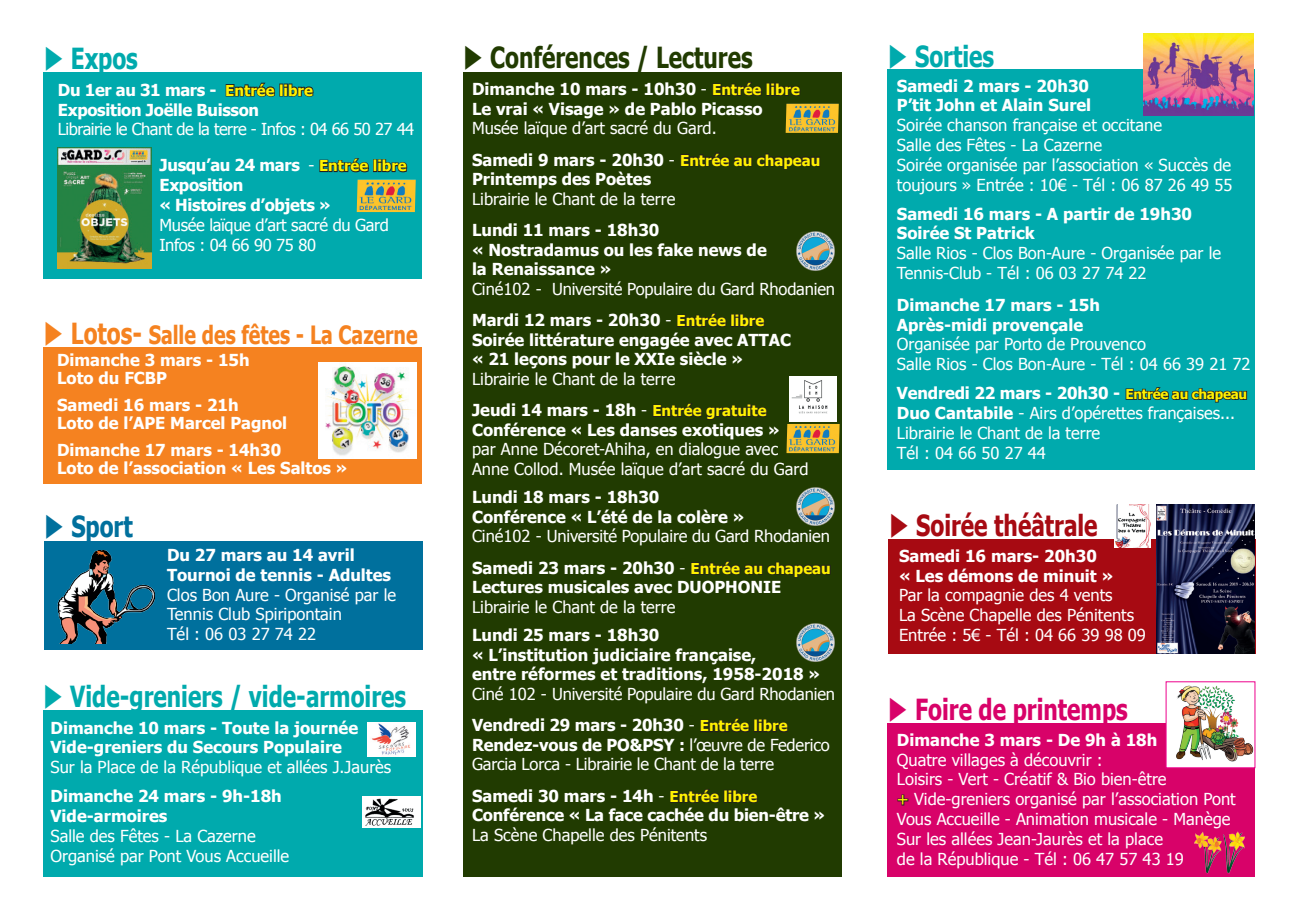
<style>
.page{position:relative;width:1289px;height:919px;background:#fff}
.page>*{position:absolute;margin:0;border:0;box-sizing:border-box;transform-origin:0 0}
.t1{font:700 29.1px "Tahoma";color:#00aaad;scale:.78 1}
.t2{font:700 29.1px "Tahoma";color:#213b01;scale:.78 1}
.t3{font:700 29.1px "Tahoma";color:#d80269;scale:.78 1}
.t4{font:700 29.1px "Tahoma";color:#a70a12;scale:.78 1}
.t5{font:700 29.1px "Tahoma";color:#00709d;scale:.78 1}
.t6{font:700 25.2px "Tahoma";color:#f58220;scale:.78 1}
.t7{font:16.5px/19.8px "Tahoma";color:#fff}
.t8{font:700 16.5px/19.5px "Tahoma";color:#fff}
.t9{font:700 16.5px/19.8px "Tahoma";letter-spacing:-.02em;color:#fff}
.t10{font:16.5px/36px "Tahoma";letter-spacing:-.03em;color:#fff}
.t11{font:16.5px/19.8px "Tahoma";letter-spacing:-.02em;color:#fff}
.s1{font-size:15px;color:#fff101}
.s2{font-weight:700}
.s3{font-weight:700;font-size:15px;color:#fff101}
.s4{font-size:29.1px}
.s5{font-weight:400}
.s6{font-weight:700;font-size:13.5px;color:#fff101}
.s7{color:#fff101}
</style>
<div class="page">
<div style="left:463px;top:72px;width:378px;height:804px;background:#213b01"></div>
<svg style="left:712px;top:82px;width:50px;height:14px"></svg>
<div style="left:766px;top:83px;width:4px;height:13px;border:2px solid #231f20"></div>
<svg style="left:770px;top:83px;width:30px;height:13px"></svg>
<svg style="left:680px;top:152px;width:140px;height:17px"></svg>
<svg style="left:677px;top:313px;width:50px;height:14px"></svg>
<div style="left:730px;top:314px;width:4px;height:13px;border:2px solid #231f20"></div>
<svg style="left:735px;top:314px;width:30px;height:13px"></svg>
<svg style="left:653px;top:403px;width:114px;height:17px"></svg>
<svg style="left:691px;top:561px;width:140px;height:17px"></svg>
<svg style="left:700px;top:718px;width:50px;height:15px"></svg>
<div style="left:753px;top:719px;width:5px;height:13px;border:2px solid #231f20"></div>
<svg style="left:758px;top:719px;width:30px;height:14px"></svg>
<svg style="left:670px;top:789px;width:50px;height:14px"></svg>
<div style="left:723px;top:789px;width:4px;height:13px;border:2px solid #231f20"></div>
<svg style="left:728px;top:790px;width:30px;height:13px"></svg>
<div style="left:44px;top:540px;width:379px;height:109px;background:#00709d"></div>
<div style="left:44px;top:72px;width:378px;height:207px;background:#00aaad"></div>
<svg style="left:225px;top:82px;width:51px;height:15px"></svg>
<div style="left:279px;top:83px;width:4px;height:13px;border:2px solid #231f20"></div>
<svg style="left:284px;top:83px;width:30px;height:14px"></svg>
<svg style="left:319px;top:158px;width:50px;height:15px"></svg>
<div style="left:373px;top:159px;width:4px;height:13px;border:2px solid #231f20"></div>
<svg style="left:377px;top:159px;width:31px;height:14px"></svg>
<img style="left:357px;top:180px;width:59px;height:32px">
<img style="left:785px;top:104px;width:53px;height:29px">
<img style="left:796px;top:231px;width:39px;height:40px">
<div style="left:44px;top:347px;width:378px;height:136px;background:#f58220"></div>
<div style="left:887px;top:69px;width:367px;height:401px;background:#00aaad"></div>
<svg style="left:1125px;top:387px;width:122px;height:16px"></svg>
<img style="left:796px;top:487px;width:39px;height:39px">
<img style="left:319px;top:362px;width:98px;height:96px">
<img style="left:57px;top:148px;width:94px;height:120px">
<div style="left:43px;top:710px;width:380px;height:166px;background:#00aaad"></div>
<img style="left:57px;top:550px;width:97px;height:93px">
<img style="left:796px;top:623px;width:39px;height:39px">
<div style="left:887px;top:723px;width:367px;height:153px;background:#d80269"></div>
<svg style="left:897px;top:794px;width:12px;height:12px"></svg>
<div style="left:889px;top:539px;width:366px;height:115px;background:#a70a12"></div>
<img style="left:1143px;top:33px;width:110px;height:82px">
<img style="left:1168px;top:685px;width:85px;height:80px">
<img style="left:786px;top:424px;width:53px;height:29px">
<img style="left:789px;top:376px;width:47px;height:45px">
<img style="left:1193px;top:831px;width:54px;height:46px">
<img style="left:362px;top:796px;width:58px;height:31px">
<img style="left:367px;top:722px;width:48px;height:34px">
<img style="left:1114px;top:504px;width:36px;height:43px">
<img style="left:1156px;top:504px;width:98px;height:149px">
<h1 class="t1" style="left:44px;top:38px;width:122px">◆ Expos</h1>
<p class="t9" style="left:58px;top:79px;width:256px">Du 1er au 31 mars - <span class="s1">Entrée libre<br></span>Exposition Joëlle Buisson</p>
<p class="t10" style="left:159px;top:110px;width:256px;text-indent:-102px">Librairie le Chant de la terre - Infos : 04 66 50 27 44<br><span class="s2">Jusqu’au 24 mars</span> - <span class="s3">Entrée libre</span></p>
<p class="t9" style="left:159px;top:174px;width:173px">Exposition<br>« Histoires d’objets »</p>
<p class="t11" style="left:159px;top:214px;width:231px">Musée laïque d’art sacré du Gard<br>Infos : 04 66 90 75 80</p>
<h2 class="t6" style="left:44px;top:317px;width:480px">◆ <span class="s4">Lotos-</span> Salle des fêtes - La Cazerne</h2>
<p class="t8" style="left:57px;top:350px;width:194px;line-height:18px">Dimanche 3 mars - 15h<br>Loto du FCBP</p>
<p class="t8" style="left:57px;top:395px;width:232px;line-height:18px">Samedi 16 mars - 21h<br>Loto de l’APE Marcel Pagnol</p>
<p class="t8" style="left:57px;top:440px;width:292px;line-height:18px">Dimanche 17 mars - 14h30<br>Loto de l’association « Les Saltos »</p>
<h1 class="t5" style="left:45px;top:506px;width:115px">◆ Sport</h1>
<p class="t8" style="left:167px;top:544px;width:226px">Du 27 mars au 14 avril<br>Tournoi de tennis - Adultes</p>
<p class="t7" style="left:167px;top:584px;width:231px">Clos Bon Aure - Organisé par le<br>Tennis Club Spiripontain<br>Tél : 06 03 27 74 22</p>
<h1 class="t1" style="left:43px;top:675px;width:466px">◆ Vide-greniers / vide-armoires</h1>
<p class="t8" style="left:50px;top:716px;width:309px">Dimanche 10 mars - Toute la journée<br>Vide-greniers du Secours Populaire</p>
<p class="t7" style="left:50px;top:756px;width:342px">Sur la Place de la République et allées J.Jaurès</p>
<p class="t8" style="left:50px;top:785px;width:233px">Dimanche 24 mars - 9h-18h<br>Vide-armoires</p>
<p class="t7" style="left:50px;top:825px;width:240px">Salle des Fêtes - La Cazerne<br>Organisé par Pont Vous Accueille</p>
<h1 class="t2" style="left:463px;top:37px;width:372px">◆ Conférences / Lectures</h1>
<p class="t8" style="left:472px;top:78px;width:329px">Dimanche 10 mars - 10h30 <span class="s5">-</span> <span class="s1">Entrée libre<br></span>Le vrai « Visage » de Pablo Picasso</p>
<p class="t7" style="left:472px;top:111px;width:350px;line-height:31.5px">Musée laïque d’art sacré du Gard.<br><span class="s2">Samedi 9 mars - 20h30</span> - <span class="s3">Entrée au chapeau</span></p>
<p class="t8" style="left:472px;top:168px;width:181px">Printemps des Poètes</p>
<p class="t7" style="left:472px;top:188px;width:205px">Librairie le Chant de la terre</p>
<p class="t8" style="left:472px;top:219px;width:296px">Lundi 11 mars - 18h30<br>« Nostradamus ou les fake news de la Renaissance »</p>
<p class="t7" style="left:472px;top:272px;width:364px;line-height:31.5px">Ciné102 - Université Populaire du Gard Rhodanien<br><span class="s2">Mardi 12 mars - 20h30</span> - <span class="s3">Entrée libre</span></p>
<p class="t8" style="left:472px;top:329px;width:320px">Soirée littérature engagée avec ATTAC « 21 leçons pour le XXIe siècle »</p>
<p class="t7" style="left:472px;top:362px;width:296px;line-height:31.5px">Librairie le Chant de la terre<br><span class="s2">Jeudi 14 mars - 18h</span> - <span class="s3">Entrée gratuite</span></p>
<p class="t8" style="left:472px;top:419px;width:309px">Conférence « Les danses exotiques »</p>
<p class="t7" style="left:472px;top:438px;width:338px">par Anne Décoret-Ahiha, en dialogue avec<br>Anne Collod. Musée laïque d’art sacré du Gard</p>
<p class="t8" style="left:472px;top:486px;width:274px">Lundi 18 mars - 18h30<br>Conférence « L’été de la colère »</p>
<p class="t7" style="left:472px;top:519px;width:360px;line-height:31.5px">Ciné102 - Université Populaire du Gard Rhodanien<br><span class="s2">Samedi 23 mars - 20h30</span> - <span class="s3">Entrée au chapeau</span></p>
<p class="t8" style="left:472px;top:576px;width:311px">Lectures musicales avec DUOPHONIE</p>
<p class="t7" style="left:472px;top:596px;width:205px">Librairie le Chant de la terre</p>
<p class="t8" style="left:472px;top:624px;width:349px">Lundi 25 mars - 18h30<br>« L’institution judiciaire française,<br>entre réformes et traditions, 1958-2018 »</p>
<p class="t7" style="left:472px;top:677px;width:364px;line-height:31.5px">Ciné 102 - Université Populaire du Gard Rhodanien<br><span class="s2">Vendredi 29 mars - 20h30</span> - <span class="s3">Entrée libre</span></p>
<p class="t7" style="left:472px;top:734px;width:359px"><span class="s2">Rendez-vous de PO&amp;PSY :</span> l’œuvre de Federico<br>Garcia Lorca - Librairie le Chant de la terre</p>
<p class="t8" style="left:472px;top:785px;width:355px">Samedi 30 mars - 14h <span class="s5">-</span> <span class="s1">Entrée libre<br></span>Conférence « La face cachée du bien-être »</p>
<p class="t7" style="left:472px;top:824px;width:236px">La Scène Chapelle des Pénitents</p>
<h1 class="t1" style="left:888px;top:36px;width:137px">◆ Sorties</h1>
<p class="t8" style="left:896px;top:75px;width:196px">Samedi 2 mars - 20h30<br>P’tit John et Alain Surel</p>
<p class="t7" style="left:896px;top:115px;width:337px">Soirée chanson française et occitane<br>Salle des Fêtes - La Cazerne<br>Soirée organisée par l’association « Succès de toujours » Entrée : 10€ - Tél : 06 87 26 49 55</p>
<p class="t8" style="left:896px;top:203px;width:297px">Samedi 16 mars - A partir de 19h30<br>Soirée St Patrick</p>
<p class="t7" style="left:896px;top:242px;width:326px">Salle Rios - Clos Bon-Aure - Organisée par le<br>Tennis-Club - Tél : 06 03 27 74 22</p>
<p class="t8" style="left:896px;top:294px;width:205px">Dimanche 17 mars - 15h<br>Après-midi provençale</p>
<p class="t7" style="left:896px;top:334px;width:355px">Organisée par Porto de Prouvenco<br>Salle Rios - Clos Bon-Aure - Tél : 04 66 39 21 72</p>
<p class="t7" style="left:896px;top:382px;width:352px"><span class="s2">Vendredi 22 mars - 20h30 -</span> <span class="s6">Entrée au chapeau </span><span class="s2">Duo Cantabile</span> - Airs d’opérettes françaises...<br>Librairie le Chant de la terre<br>Tél : 04 66 50 27 44</p>
<h1 class="t4" style="left:889px;top:504px;width:268px">◆ Soirée théâtrale</h1>
<p class="t8" style="left:899px;top:545px;width:216px">Samedi 16 mars- 20h30<br>« Les démons de minuit »</p>
<p class="t7" style="left:899px;top:584px;width:248px">Par la compagnie des 4 vents<br>La Scène Chapelle des Pénitents<br>Entrée : 5€ - Tél : 04 66 39 98 09</p>
<h1 class="t3" style="left:888px;top:688px;width:308px">◆ Foire de printemps</h1>
<p class="t8" style="left:896px;top:729px;width:262px">Dimanche 3 mars - De 9h à 18h</p>
<p class="t7" style="left:896px;top:749px;width:340px">Quatre villages à découvrir :<br>Loisirs - Vert - Créatif &amp; Bio bien-être<br><span class="s7">+</span> Vide-greniers organisé par l’association Pont Vous Accueille - Animation musicale - Manège Sur les allées Jean-Jaurès et la place<br>de la République - Tél : 06 47 57 43 19</p>
</div>
